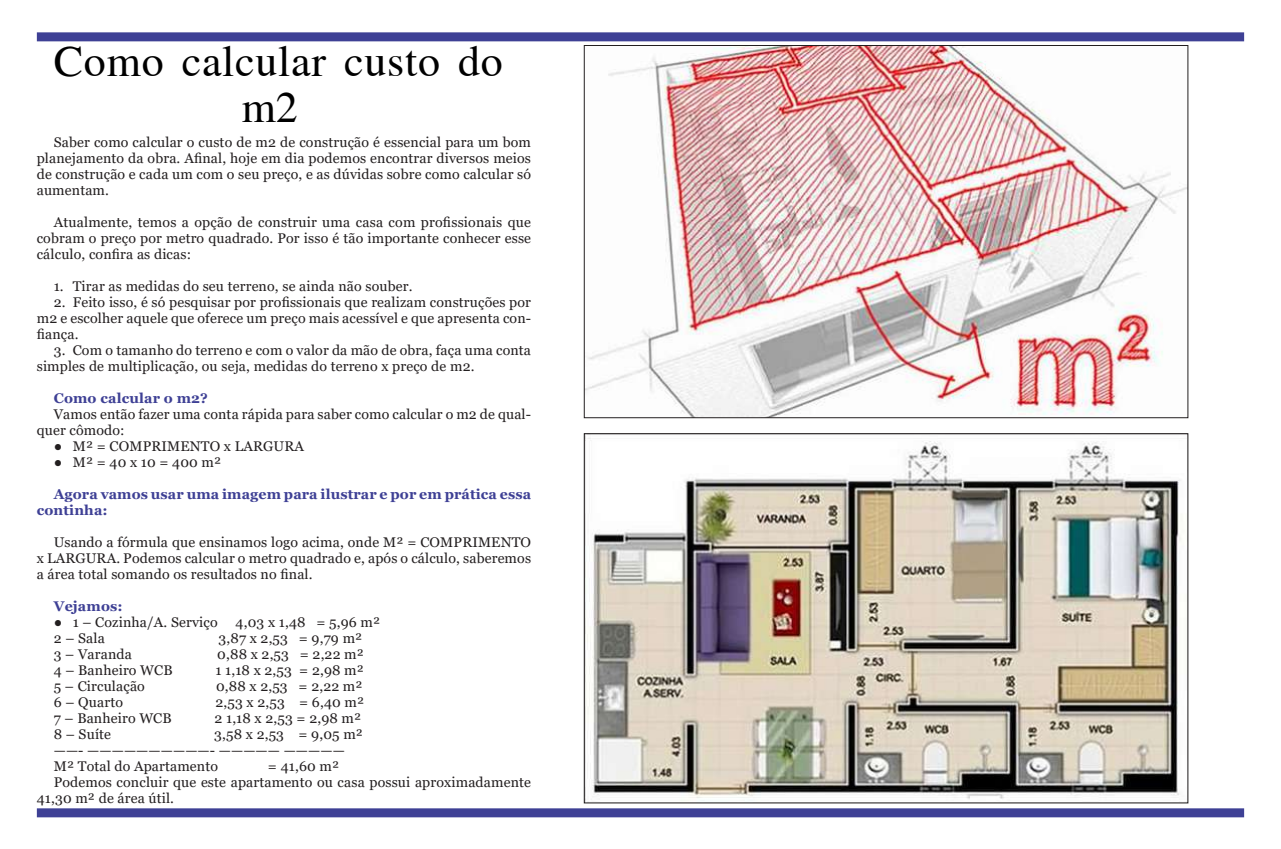
<style>
.page{position:relative;width:1281px;height:849px;background:#fff}
.page>*{position:absolute;margin:0;border:0;box-sizing:border-box;transform-origin:0 0}
.t1{font:44px/46px "Times";letter-spacing:.015em;color:#000;text-align:center}
.t2{font:14px/16px "Georgia";letter-spacing:.01em;color:#231f20;text-align:justify}
.t3{font:700 14px/16px "Georgia";letter-spacing:.005em;color:#3e4095}
</style>
<div class="page">
<div style="left:37px;top:32px;width:1207px;height:9px;background:#3e4095"></div>
<div style="left:37px;top:808px;width:1207px;height:9px;background:#3e4095"></div>
<img style="left:586px;top:47px;width:600px;height:369px">
<img style="left:587px;top:438px;width:595px;height:363px">
<h1 class="t1" style="left:54px;top:34px;width:450px">Como calcular custo do m2</h1>
<p class="t2" style="left:37px;top:134px;width:496px;text-indent:17px">Saber como calcular o custo de m2 de construção é essencial para um bom planejamento da obra. Afinal, hoje em dia podemos encontrar diversos meios de construção e cada um com o seu preço, e as dúvidas sobre como calcular só aumentam.</p>
<p class="t2" style="left:37px;top:214px;width:496px;text-indent:17px">Atualmente, temos a opção de construir uma casa com profissionais que cobram o preço por metro quadrado. Por isso é tão importante conhecer esse cálculo, confira as dicas:</p>
<p class="t2" style="left:54px;top:278px;width:360px">1. Tirar as medidas do seu terreno, se ainda não souber.</p>
<p class="t2" style="left:37px;top:294px;width:496px;text-indent:17px">2. Feito isso, é só pesquisar por profissionais que realizam construções por m2 e escolher aquele que oferece um preço mais acessível e que apresenta con&shy;fiança.</p>
<p class="t2" style="left:37px;top:342px;width:496px;text-indent:17px">3. Com o tamanho do terreno e com o valor da mão de obra, faça uma conta simples de multiplicação, ou seja, medidas do terreno x preço de m2.</p>
<p class="t3" style="left:54px;top:390px;width:156px">Como calcular o m2?</p>
<p class="t2" style="left:37px;top:406px;width:496px;text-indent:17px">Vamos então fazer uma conta rápida para saber como calcular o m2 de qual&shy;quer cômodo:</p>
<p class="t2" style="left:54px;top:438px;width:252px">● M² = COMPRIMENTO x LARGURA</p>
<p class="t2" style="left:54px;top:454px;width:169px">● M²=40x10=400m²</p>
<p class="t3" style="left:37px;top:486px;width:496px;text-indent:17px">Agora vamos usar uma imagem para ilustrar e por em prática essa continha:</p>
<p class="t2" style="left:37px;top:534px;width:496px;text-indent:17px">Usando a fórmula que ensinamos logo acima, onde M² = COMPRIMENTO x LARGURA. Podemos calcular o metro quadrado e, após o cálculo, saberemos a área total somando os resultados no final.</p>
<p class="t3" style="left:54px;top:598px;width:70px">Vejamos:</p>
<p class="t2" style="left:54px;top:614px;width:165px">● 1 – Cozinha/A. Serviço</p>
<p class="t2" style="left:236px;top:614px;width:146px">4,03 x 1,48 = 5,96 m²</p>
<p class="t2" style="left:54px;top:630px;width:53px">2 – Sala</p>
<p class="t2" style="left:218px;top:630px;width:145px">3,87 x 2,53 = 9,79 m²</p>
<p class="t2" style="left:54px;top:646px;width:80px">3 – Varanda</p>
<p class="t2" style="left:217px;top:646px;width:148px">0,88 x 2,53 = 2,22 m²</p>
<p class="t2" style="left:54px;top:662px;width:120px">4 – Banheiro WCB</p>
<p class="t2" style="left:215px;top:662px;width:150px">1 1,18 x 2,53 = 2,98 m²</p>
<p class="t2" style="left:54px;top:678px;width:93px">5 – Circulação</p>
<p class="t2" style="left:216px;top:678px;width:148px">0,88 x 2,53 = 2,22 m²</p>
<p class="t2" style="left:54px;top:694px;width:71px">6 – Quarto</p>
<p class="t2" style="left:215px;top:694px;width:150px">2,53 x 2,53 = 6,40 m²</p>
<p class="t2" style="left:54px;top:710px;width:120px">7 – Banheiro WCB</p>
<p class="t2" style="left:214px;top:710px;width:148px">2 1,18 x 2,53 = 2,98 m²</p>
<p class="t2" style="left:54px;top:726px;width:59px">8 – Suíte</p>
<p class="t2" style="left:54px;top:726px;width:311px;text-align:left;text-indent:160px">3,58 x 2,53 = 9,05 m² ——- ——————————- ————— —————<br>M² Total do Apartamento</p>
<p class="t2" style="left:268px;top:758px;width:73px">= 41,60 m²</p>
<p class="t2" style="left:54px;top:774px;width:479px">Podemos concluir que este apartamento ou casa possui aproximadamente</p>
<p class="t2" style="left:37px;top:790px;width:139px">41,30 m² de área útil.</p>
</div>
